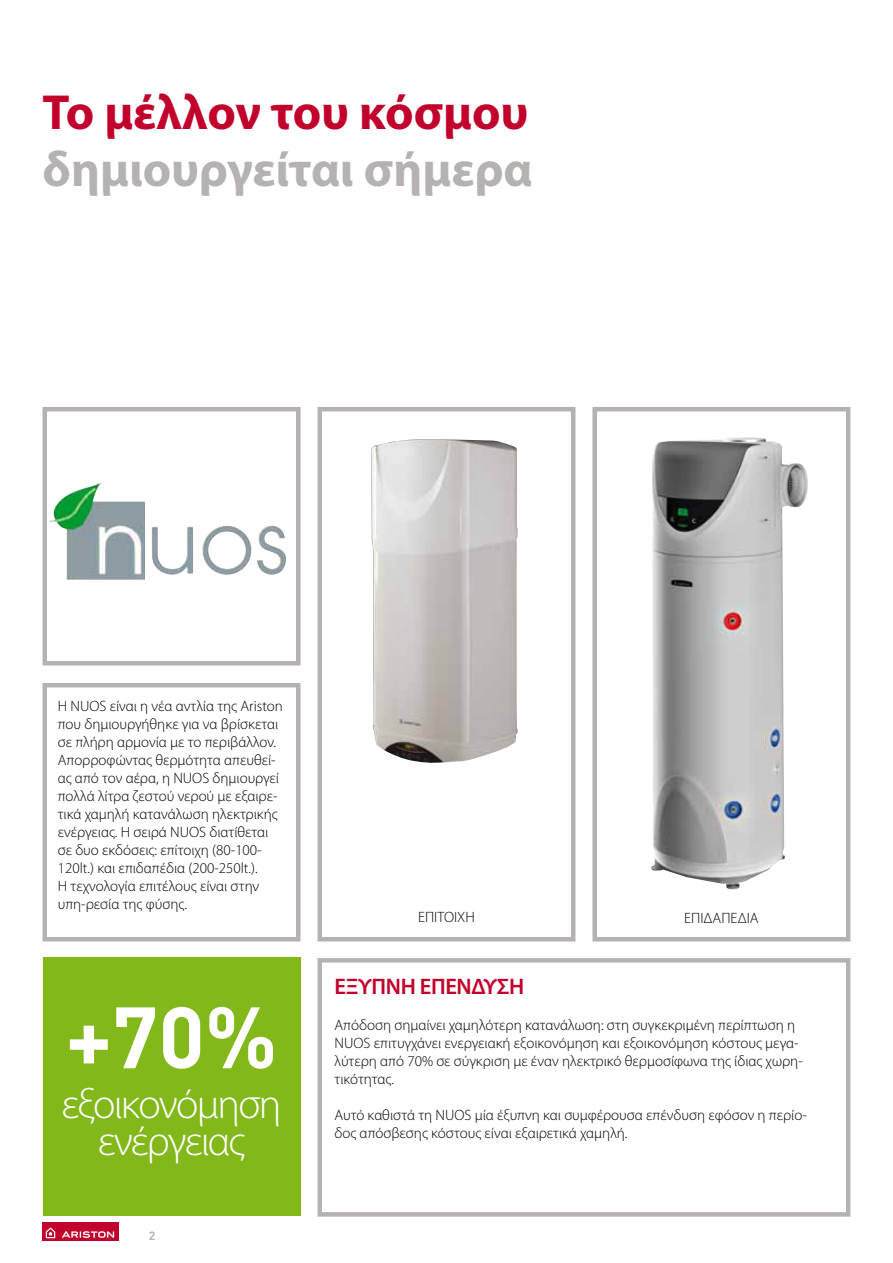
<style>
.page{position:relative;width:893px;height:1263px;background:#fff}
.page>*{position:absolute;margin:0;border:0;box-sizing:border-box;transform-origin:0 0}
.t1{font:700 85.5px "DIN";color:#fff}
.t2{font:700 49.5px "Myriad Pro";color:#b5b2b1}
.t3{font:700 49.5px "Myriad Pro";color:#c1002b}
.t4{font:300 42px/37.5px "Myriad Pro";letter-spacing:-.04em;color:#fff;text-align:center}
.t5{font:600 22.5px "Myriad Pro";letter-spacing:-.015em;color:#c1002b}
.t6{font:300 15px/18px "Myriad Pro";color:#000}
.t7{font:700 12px "DIN";color:#b5b2b1}
</style>
<div class="page">
<div style="left:592px;top:407px;width:258px;height:534px;border:4px solid #b5b2b1"></div>
<div style="left:317px;top:407px;width:258px;height:534px;border:4px solid #b5b2b1"></div>
<div style="left:317px;top:958px;width:533px;height:258px;border:4px solid #b5b2b1"></div>
<div style="left:43px;top:683px;width:257px;height:258px;border:4px solid #b5b2b1"></div>
<img style="left:49px;top:482px;width:237px;height:98px">
<img style="left:371px;top:439px;width:147px;height:324px">
<img style="left:651px;top:437px;width:157px;height:452px">
<div style="left:43px;top:407px;width:257px;height:258px;border:4px solid #b5b2b1"></div>
<div style="left:43px;top:958px;width:257px;height:258px;background:#83b81a"></div>
<div style="left:43px;top:1222px;width:76px;height:19px;background:#c1002b"></div>
<svg style="left:46px;top:1227px;width:9px;height:11px"></svg>
<svg style="left:62px;top:1231px;width:52px;height:7px"></svg>
<h2 class="t3" style="left:43px;top:85px;width:487px">Το μέλλον του κόσμου</h2>
<h2 class="t2" style="left:43px;top:142px;width:491px">δημιουργείται σήμερα</h2>
<p class="t6" style="left:58px;top:697px;width:227px">Η NUOS είναι η νέα αντλία της Ariston που δημιουργήθηκε για να βρίσκεται σε πλήρη αρμονία με το περιβάλλον.<br>Απορροφώντας θερμότητα απευθεί&shy;ας από τον αέρα, η NUOS δημιουργεί πολλά λίτρα ζεστού νερού με εξαιρε&shy;τικά χαμηλή κατανάλωση ηλεκτρικής ενέργειας. Η σειρά NUOS διατίθεται σε δυο εκδόσεις: επίτοιχη (80-100- 120lt.) και επιδαπέδια (200-250lt.).<br>Η τεχνολογία επιτέλους είναι στην υπη-ρεσία της φύσης.</p>
<p class="t6" style="left:418px;top:908px;width:58px">ΕΠΙΤΟΙΧΗ</p>
<p class="t6" style="left:684px;top:909px;width:76px">ΕΠΙΔΑΠΕΔΙΑ</p>
<h1 class="t1" style="left:66px;top:981px;width:213px">+70%</h1>
<h3 class="t4" style="left:62px;top:1086px;width:221px">εξοικονόμηση ενέργειας</h3>
<p class="t7" style="left:149px;top:1228px;width:8px">2</p>
<h3 class="t5" style="left:334px;top:974px;width:191px">ΕΞΥΠΝΗ ΕΠΕΝΔΥΣΗ</h3>
<p class="t6" style="left:334px;top:1016px;width:470px">Απόδοση σημαίνει χαμηλότερη κατανάλωση: στη συγκεκριμένη περίπτωση η NUOS επιτυγχάνει ενεργειακή εξοικονόμηση και εξοικονόμηση κόστους μεγα&shy;λύτερη από 70% σε σύγκριση με έναν ηλεκτρικό θερμοσίφωνα της ίδιας χωρη&shy;τικότητας.</p>
<p class="t6" style="left:334px;top:1106px;width:474px">Αυτό καθιστά τη NUOS μία έξυπνη και συμφέρουσα επένδυση εφόσον η περίο&shy;δος απόσβεσης κόστους είναι εξαιρετικά χαμηλή.</p>
</div>
